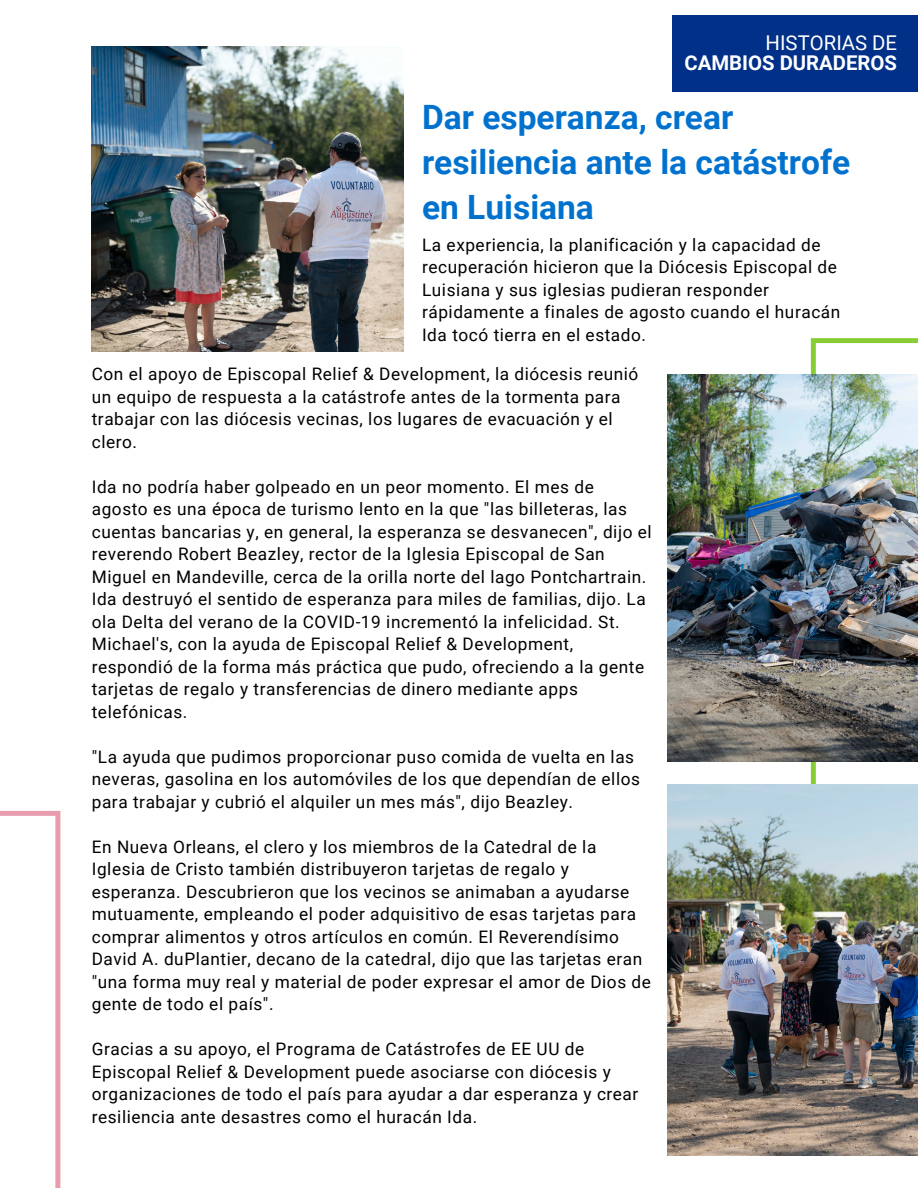
<style>
.page{position:relative;width:918px;height:1188px;background:#fff}
.page>*{position:absolute;margin:0;border:0;box-sizing:border-box;transform-origin:0 0}
.t1{font:700 33.6px/45px "Roboto";color:#0072ce}
.t2{font:700 20.4px "Roboto";color:#fff}
.t3{font:20.4px "Roboto";color:#fff}
.t4{font:17.25px/22.5px "Roboto";letter-spacing:.035em;color:#000}
</style>
<div class="page">
<svg style="left:811px;top:338px;width:107px;height:446px"></svg>
<img style="left:667px;top:375px;width:251px;height:387px">
<img style="left:92px;top:47px;width:311px;height:305px">
<img style="left:667px;top:784px;width:251px;height:372px">
<svg style="left:0;top:811px;width:60px;height:377px"></svg>
<div style="left:673px;top:15px;width:245px;height:76px;background:#003087"></div>
<p class="t3" style="left:766px;top:31px;width:133px">HISTORIAS DE</p>
<p class="t2" style="left:684px;top:51px;width:214px">CAMBIOS DURADEROS</p>
<h1 class="t1" style="left:422px;top:95px;width:430px">Dar esperanza, crear resiliencia ante la catástrofe en Luisiana</h1>
<p class="t4" style="left:422px;top:234px;width:420px">La experiencia, la planificación y la capacidad de recuperación hicieron que la Diócesis Episcopal de Luisiana y sus iglesias pudieran responder rápidamente a finales de agosto cuando el huracán Ida tocó tierra en el estado.</p>
<p class="t4" style="left:92px;top:363px;width:548px">Con el apoyo de Episcopal Relief &amp; Development, la diócesis reunió un equipo de respuesta a la catástrofe antes de la tormenta para trabajar con las diócesis vecinas, los lugares de evacuación y el clero.</p>
<p class="t4" style="left:92px;top:475px;width:561px">Ida no podría haber golpeado en un peor momento. El mes de agosto es una época de turismo lento en la que "las billeteras, las cuentas bancarias y, en general, la esperanza se desvanecen", dijo el reverendo Robert Beazley, rector de la Iglesia Episcopal de San Miguel en Mandeville, cerca de la orilla norte del lago Pontchartrain.<br>Ida destruyó el sentido de esperanza para miles de familias, dijo. La ola Delta del verano de la COVID-19 incrementó la infelicidad. St.<br>Michael's, con la ayuda de Episcopal Relief &amp; Development, respondió de la forma más práctica que pudo, ofreciendo a la gente tarjetas de regalo y transferencias de dinero mediante apps telefónicas.</p>
<p class="t4" style="left:92px;top:745px;width:550px">"La ayuda que pudimos proporcionar puso comida de vuelta en las neveras, gasolina en los automóviles de los que dependían de ellos para trabajar y cubrió el alquiler un mes más", dijo Beazley.</p>
<p class="t4" style="left:92px;top:835px;width:561px">En Nueva Orleans, el clero y los miembros de la Catedral de la Iglesia de Cristo también distribuyeron tarjetas de regalo y esperanza. Descubrieron que los vecinos se animaban a ayudarse mutuamente, empleando el poder adquisitivo de esas tarjetas para comprar alimentos y otros artículos en común. El Reverendísimo David A. duPlantier, decano de la catedral, dijo que las tarjetas eran "una forma muy real y material de poder expresar el amor de Dios de gente de todo el país".</p>
<p class="t4" style="left:92px;top:1038px;width:548px">Gracias a su apoyo, el Programa de Catástrofes de EE UU de Episcopal Relief &amp; Development puede asociarse con diócesis y organizaciones de todo el país para ayudar a dar esperanza y crear resiliencia ante desastres como el huracán Ida.</p>
</div>
